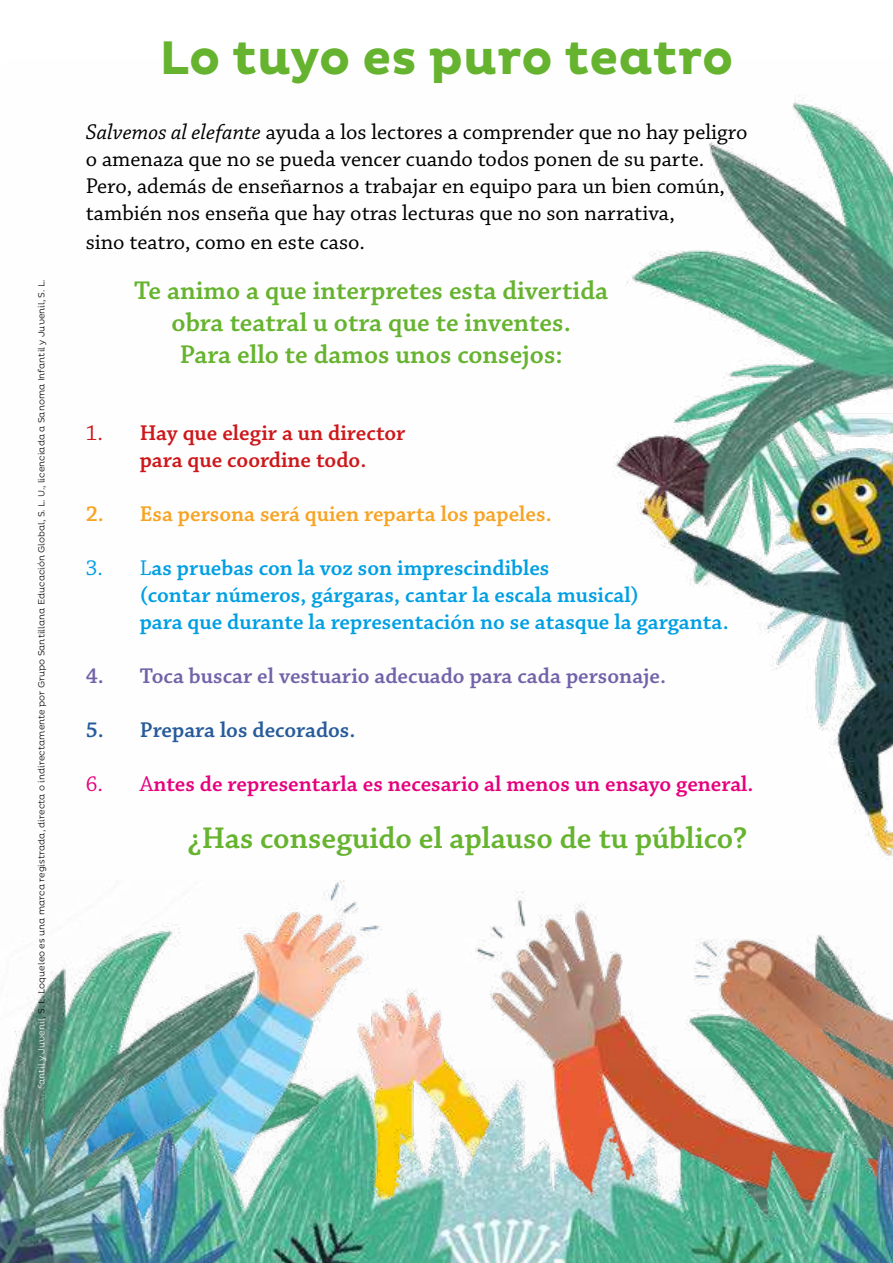
<style>
.page{position:relative;width:893px;height:1263px;background:#fff}
.page>*{position:absolute;margin:0;border:0;box-sizing:border-box;transform-origin:0 0}
.t1{font:700 48px "Pluto";color:#65b32e}
.t2{font:600 31.5px "Chaparral Pro";color:#65b32e}
.t3{font:600 27px/32.4px "Chaparral Pro";color:#65b32e;text-align:center}
.t4{font:22.5px/27.5px "Chaparral Pro";color:#000}
.t5{font:600 22.5px/27px "Chaparral Pro";color:#009fe3}
.t6{font:600 22.5px "Chaparral Pro";color:#e6007d}
.t7{font:600 22.5px "Chaparral Pro";color:#7263a9}
.t8{font:600 22.5px/27px "Chaparral Pro";color:#cd171a}
.t9{font:600 22.5px "Chaparral Pro";color:#f7a324}
.t10{font:600 22.5px "Chaparral Pro";color:#275b9b}
.t11{font:300 9px "Pluto";color:#000}
.s1{color:#fff}
.s2{font-style:italic}
.s3{font-weight:400}
</style>
<div class="page">
<img style="left:613px;top:96px;width:280px;height:760px">
<img style="left:11px;top:880px;width:882px;height:190px">
<img style="left:0;top:1070px;width:893px;height:193px">
<p class="t11" style="left:36px;top:1178px;width:900px;rotate:-90deg">© 2023, Sanoma In<span class="s1">fantil y Juvenil</span>, S. L. Loqueleo es una marca registrada, directa o indirectamente por Grupo Santillana Educación Global, S. L. U., licenciada a Sanoma Infantil y Juvenil, S. L.</p>
<h1 class="t1" style="left:160px;top:31px;width:575px">Lo tuyo es puro teatro</h1>
<p class="t4" style="left:86px;top:119px;width:663px"><span class="s2">Salvemos al elefante</span> ayuda a los lectores a comprender que no hay peligro o amenaza que no se pueda vencer cuando todos ponen de su parte.<br>Pero, además de enseñarnos a trabajar en equipo para un bien común, también nos enseña que hay otras lecturas que no son narrativa,<br>sino teatro, como en este caso.</p>
<p class="t3" style="left:134px;top:275px;width:476px">Te animo a que interpretes esta divertida obra teatral u otra que te inventes.<br>Para ello te damos unos consejos:</p>
<p class="t8" style="left:140px;top:420px;width:267px;text-indent:-54px"><span class="s3">1.</span> Hay que elegir a un director para que coordine todo.</p>
<p class="t9" style="left:86px;top:501px;width:467px">2. Esa persona será quien reparta los papeles.</p>
<p class="t5" style="left:140px;top:555px;width:590px;text-indent:-54px"><span class="s3">3. L</span>as pruebas con la voz son imprescindibles<br>(contar números, gárgaras, cantar la escala musical)<br>para que durante la representación no se atasque la garganta.</p>
<p class="t7" style="left:86px;top:663px;width:582px">4. Toca buscar el vestuario adecuado para cada personaje.</p>
<p class="t10" style="left:86px;top:717px;width:271px">5. Prepara los decorados.</p>
<p class="t6" style="left:86px;top:771px;width:669px"><span class="s3">6. A</span>ntes de representarla es necesario al menos un ensayo general.</p>
<h2 class="t2" style="left:187px;top:820px;width:562px">¿Has conseguido el aplauso de tu público?</h2>
</div>
